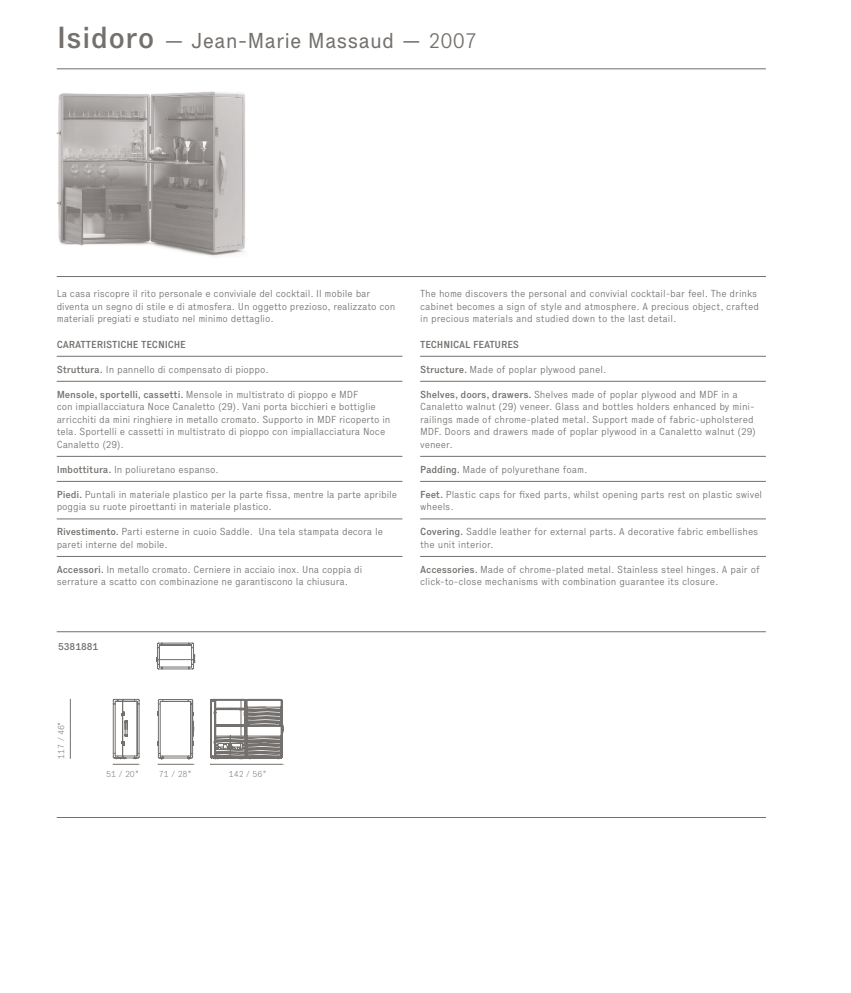
<style>
.page{position:relative;width:851px;height:993px;background:#fff}
.page>*{position:absolute;margin:0;border:0;box-sizing:border-box;transform-origin:0 0}
.t1{font:21.25px "Executive";color:#73706d}
.t2{font:300 10px/12.5px "Executive";letter-spacing:-.005em;color:#73706d}
.t3{font:500 10px "Executive";letter-spacing:-.015em;color:#73706d}
.t4{font:100 8.75px "Executive";color:#73706d}
.s1{font-weight:500;font-size:30px}
.s2{font-weight:300}
.s3{font-weight:500}
</style>
<div class="page">
<hr style="left:57px;top:68px;width:708px;height:1px;background:#73706d">
<hr style="left:57px;top:276px;width:708px;height:1px;background:#73706d">
<hr style="left:57px;top:631px;width:708px;height:1px;background:#73706d">
<hr style="left:57px;top:816px;width:708px;height:1px;background:#73706d">
<hr style="left:57px;top:356px;width:345px;height:1px;background:#73706d">
<hr style="left:57px;top:381px;width:345px;height:1px;background:#73706d">
<hr style="left:57px;top:456px;width:345px;height:1px;background:#73706d">
<hr style="left:57px;top:481px;width:345px;height:1px;background:#73706d">
<hr style="left:57px;top:518px;width:345px;height:1px;background:#73706d">
<hr style="left:57px;top:556px;width:345px;height:1px;background:#73706d">
<hr style="left:420px;top:356px;width:345px;height:1px;background:#73706d">
<hr style="left:420px;top:381px;width:345px;height:1px;background:#73706d">
<hr style="left:420px;top:456px;width:345px;height:1px;background:#73706d">
<hr style="left:420px;top:481px;width:345px;height:1px;background:#73706d">
<hr style="left:420px;top:518px;width:345px;height:1px;background:#73706d">
<hr style="left:420px;top:556px;width:345px;height:1px;background:#73706d">
<hr style="left:70px;top:699px;width:1px;height:59px;background:#73706d">
<svg style="left:113px;top:698px;width:26px;height:66px"></svg>
<svg style="left:157px;top:698px;width:126px;height:66px"></svg>
<svg style="left:156px;top:642px;width:39px;height:27px"></svg>
<img style="left:56px;top:91px;width:189px;height:166px">
<h1 class="t1" style="left:57px;top:28px;width:422px"><span class="s1">Isidoro</span> — Jean-Marie Massaud — <span class="s2">2007</span></h1>
<p class="t2" style="left:57px;top:287px;width:340px">La casa riscopre il rito personale e conviviale del cocktail. Il mobile bar diventa un segno di stile e di atmosfera. Un oggetto prezioso, realizzato con materiali pregiati e studiato nel minimo dettaglio.</p>
<p class="t3" style="left:57px;top:338px;width:131px">CARATTERISTICHE TECNICHE</p>
<p class="t2" style="left:57px;top:362px;width:213px"><span class="s3">Struttura.</span> In pannello di compensato di pioppo.</p>
<p class="t2" style="left:57px;top:387px;width:335px"><span class="s3">Mensole, sportelli, cassetti.</span> Mensole in multistrato di pioppo e MDF<br>con impiallacciatura Noce Canaletto (29). Vani porta bicchieri e bottiglie arricchiti da mini ringhiere in metallo cromato. Supporto in MDF ricoperto in tela. Sportelli e cassetti in multistrato di pioppo con impiallacciatura Noce Canaletto (29).</p>
<p class="t2" style="left:57px;top:462px;width:164px"><span class="s3">Imbottitura.</span> In poliuretano espanso.</p>
<p class="t2" style="left:57px;top:487px;width:342px"><span class="s3">Piedi.</span> Puntali in materiale plastico per la parte fissa, mentre la parte apribile poggia su ruote piroettanti in materiale plastico.</p>
<p class="t2" style="left:57px;top:525px;width:328px"><span class="s3">Rivestimento.</span> Parti esterne in cuoio Saddle. Una tela stampata decora le pareti interne del mobile.</p>
<p class="t2" style="left:57px;top:562px;width:307px"><span class="s3">Accessori.</span> In metallo cromato. Cerniere in acciaio inox. Una coppia di serrature a scatto con combinazione ne garantiscono la chiusura.</p>
<p class="t3" style="left:58px;top:640px;width:42px">5381881</p>
<p class="t2" style="left:420px;top:287px;width:340px">The home discovers the personal and convivial cocktail-bar feel. The drinks cabinet becomes a sign of style and atmosphere. A precious object, crafted in precious materials and studied down to the last detail.</p>
<p class="t3" style="left:420px;top:338px;width:100px">TECHNICAL FEATURES</p>
<p class="t2" style="left:420px;top:362px;width:188px"><span class="s3">Structure.</span> Made of poplar plywood panel.</p>
<p class="t2" style="left:420px;top:387px;width:337px"><span class="s3">Shelves, doors, drawers.</span> Shelves made of poplar plywood and MDF in a Canaletto walnut (29) veneer. Glass and bottles holders enhanced by mini&shy;railings made of chrome-plated metal. Support made of fabric-upholstered MDF. Doors and drawers made of poplar plywood in a Canaletto walnut (29) veneer.</p>
<p class="t2" style="left:420px;top:462px;width:169px"><span class="s3">Padding.</span> Made of polyurethane foam.</p>
<p class="t2" style="left:420px;top:487px;width:343px"><span class="s3">Feet.</span> Plastic caps for fixed parts, whilst opening parts rest on plastic swivel wheels.</p>
<p class="t2" style="left:420px;top:525px;width:340px"><span class="s3">Covering.</span> Saddle leather for external parts. A decorative fabric embellishes the unit interior.</p>
<p class="t2" style="left:420px;top:562px;width:341px"><span class="s3">Accessories.</span> Made of chrome-plated metal. Stainless steel hinges. A pair of click-to-close mechanisms with combination guarantee its closure.</p>
<p class="t4" style="left:56px;top:758px;width:39px;rotate:-90deg">117 / 46"</p>
<p class="t4" style="left:106px;top:767px;width:35px">51 / 20"</p>
<p class="t4" style="left:159px;top:767px;width:35px">71 / 28"</p>
<p class="t4" style="left:229px;top:767px;width:40px">142 / 56"</p>
</div>
